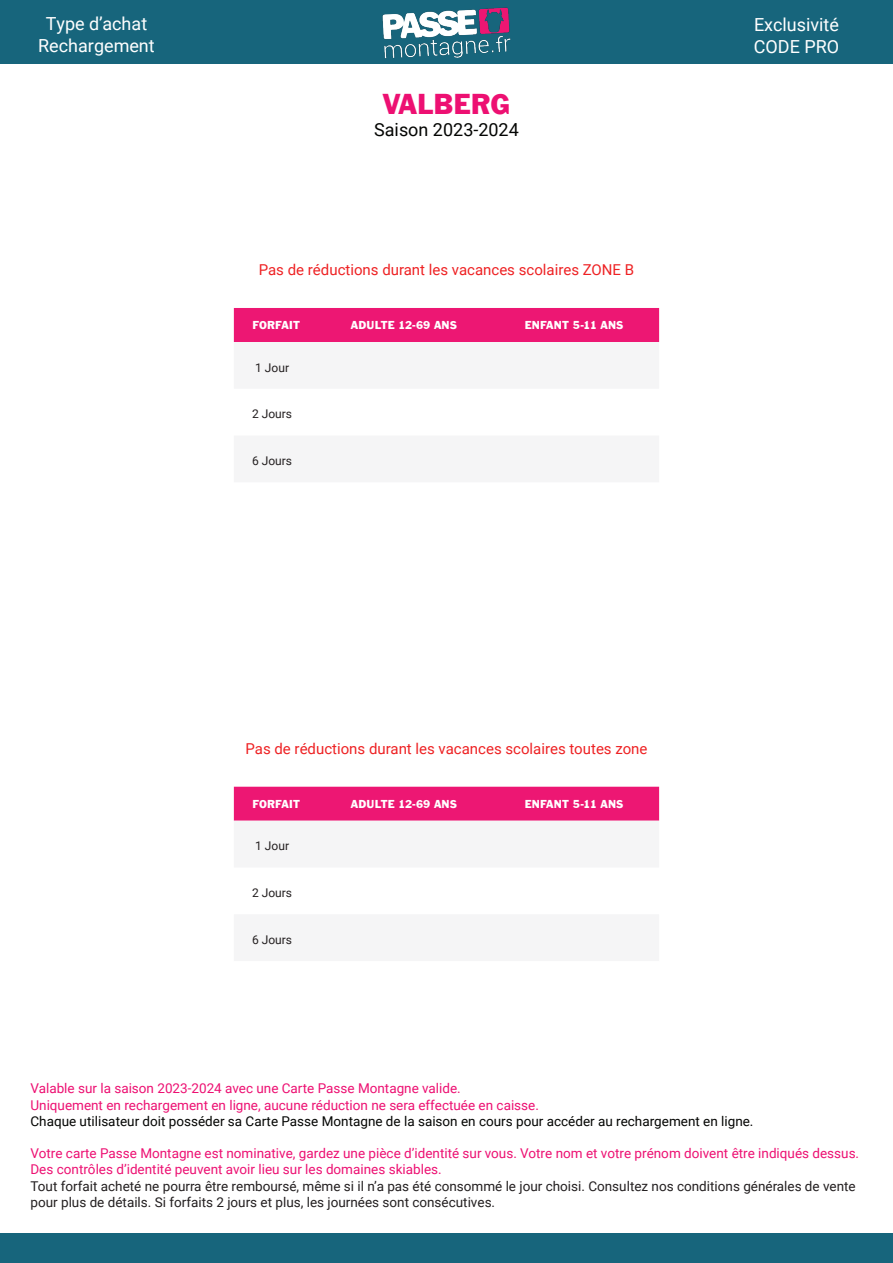
<style>
.page{position:relative;width:893px;height:1263px;background:#fff}
.page>*{position:absolute;margin:0;border:0;box-sizing:border-box;transform-origin:0 0}
.t1{font:30px "Franklin Gothic";color:#ed1072}
.t2{font:18px "Roboto";color:#fff}
.t3{font:18px "Roboto";color:#040503}
.t4{font:15px "Roboto";color:#ee2123}
.t5{font:13.5px/16.2px "Roboto";color:#ed1072}
.t6{font:13.5px/16.2px "Roboto";color:#231f20}
.t7{font:13.5px "Roboto";color:#040503}
.Table_Header{font:12px "Franklin Gothic";letter-spacing:.01em;color:#fff}
.Description_Title{font:12px "Roboto";color:#231f20}
</style>
<div class="page">
<div style="left:234px;top:308px;width:425px;height:34px;background:#ed1773"></div>
<div style="left:234px;top:787px;width:425px;height:34px;background:#ed1773"></div>
<div style="left:0;top:1233px;width:893px;height:30px;background:#17657c"></div>
<div style="left:0;top:0;width:893px;height:64px;background:#17657c"></div>
<img style="left:382px;top:7px;width:129px;height:52px">
<p class="t2" style="left:46px;top:11px;width:103px">Type d’achat</p>
<p class="t2" style="left:38px;top:33px;width:118px">Rechargement</p>
<p class="t1" style="left:383px;top:86px;width:129px">VALBERG</p>
<p class="t3" style="left:374px;top:117px;width:146px">Saison 2023-2024</p>
<p class="t4" style="left:259px;top:260px;width:377px">Pas de réductions durant les vacances scolaires ZONE B</p>
<p class="Table_Header" style="left:252px;top:318px;width:49px">FORFAIT</p>
<p class="Table_Header" style="left:351px;top:318px;width:108px">ADULTE 12-69 ANS</p>
<p class="Table_Header" style="left:525px;top:318px;width:100px">ENFANT 5-11 ANS</p>
<p class="Description_Title" style="left:255px;top:359px;width:35px">1 Jour</p>
<p class="Description_Title" style="left:252px;top:406px;width:42px">2 Jours</p>
<p class="Description_Title" style="left:252px;top:452px;width:42px">6 Jours</p>
<p class="t2" style="left:754px;top:12px;width:86px">Exclusivité</p>
<p class="t2" style="left:754px;top:34px;width:87px">CODE PRO</p>
<p class="t4" style="left:245px;top:738px;width:403px">Pas de réductions durant les vacances scolaires toutes zone</p>
<p class="Table_Header" style="left:252px;top:796px;width:49px">FORFAIT</p>
<p class="Table_Header" style="left:351px;top:796px;width:108px">ADULTE 12-69 ANS</p>
<p class="Table_Header" style="left:525px;top:796px;width:100px">ENFANT 5-11 ANS</p>
<p class="Description_Title" style="left:255px;top:838px;width:35px">1 Jour</p>
<p class="Description_Title" style="left:252px;top:884px;width:42px">2 Jours</p>
<p class="Description_Title" style="left:252px;top:931px;width:42px">6 Jours</p>
<p class="t5" style="left:30px;top:1080px;width:432px">Valable sur la saison 2023-2024 avec une Carte Passe Montagne valide.</p>
<p class="t5" style="left:30px;top:1096px;width:510px">Uniquement en rechargement en ligne, aucune réduction ne sera effectuée en caisse.</p>
<p class="t7" style="left:30px;top:1111px;width:724px">Chaque utilisateur doit posséder sa Carte Passe Montagne de la saison en cours pour accéder au rechargement en ligne.</p>
<p class="t5" style="left:30px;top:1145px;width:830px">Votre carte Passe Montagne est nominative, gardez une pièce d’identité sur vous. Votre nom et votre prénom doivent être indiqués dessus.<br>Des contrôles d’identité peuvent avoir lieu sur les domaines skiables.</p>
<p class="t6" style="left:30px;top:1177px;width:827px">Tout forfait acheté ne pourra être remboursé, même si il n’a pas été consommé le jour choisi. Consultez nos conditions générales de vente pour plus de détails. Si forfaits 2 jours et plus, les journées sont consécutives.</p>
</div>
